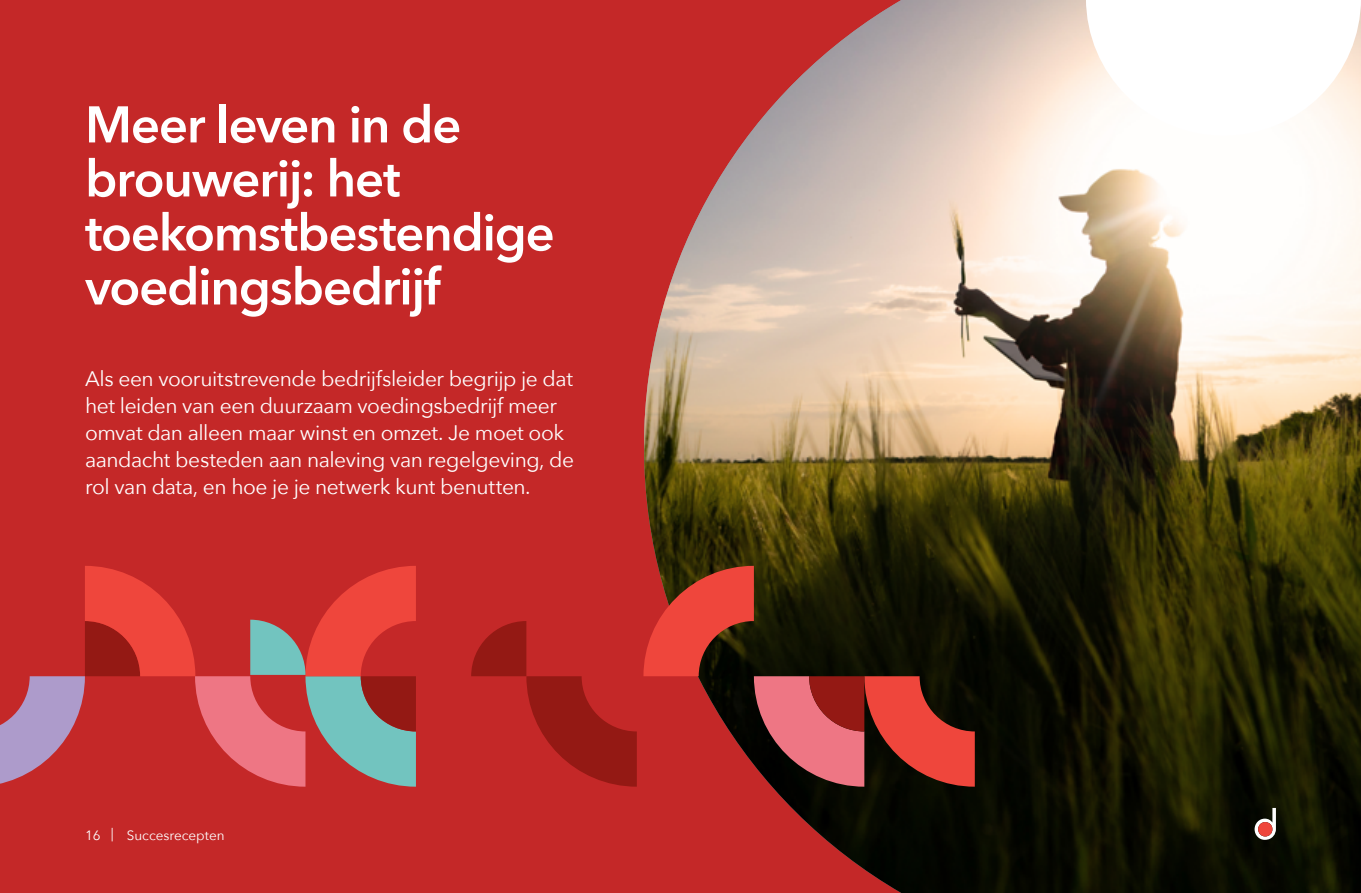
<style>
.page{position:relative;width:1361px;height:893px;background:#c42828}
.page>*{position:absolute;margin:0;border:0;box-sizing:border-box;transform-origin:0 0}
.t1{font:600 51px/54px "Avenir Next";letter-spacing:-.025em;color:#fff}
.t2{font:21px/27px "Avenir Next";letter-spacing:-.02em;color:#fff}
.t3{font:13.5px "Avenir Next";color:#fff}
</style>
<div class="page">
<img style="left:644px;top:0;width:717px;height:893px">
<svg style="left:643px;top:566px;width:332px;height:221px"></svg>
<svg style="left:471px;top:621px;width:166px;height:166px"></svg>
<svg style="left:0;top:566px;width:416px;height:221px"></svg>
<svg style="left:1086px;top:0;width:275px;height:136px;background:#fefcfb"></svg>
<svg style="left:1254px;top:808px;width:22px;height:32px"></svg>
<div style="left:1258px;top:822px;width:14px;height:14px;background:#ef463c;border-radius:50%"></div>
<h1 class="t1" style="left:85px;top:96px;width:471px">Meer leven in de brouwerij: het toekomstbestendige voedingsbedrijf</h1>
<p class="t2" style="left:85px;top:365px;width:491px">Als een vooruitstrevende bedrijfsleider begrijp je dat het leiden van een duurzaam voedingsbedrijf meer omvat dan alleen maar winst en omzet. Je moet ook aandacht besteden aan naleving van regelgeving, de rol van data, en hoe je je netwerk kunt benutten.</p>
<p class="t3" style="left:85px;top:824px;width:141px">16 | Succesrecepten</p>
</div>
